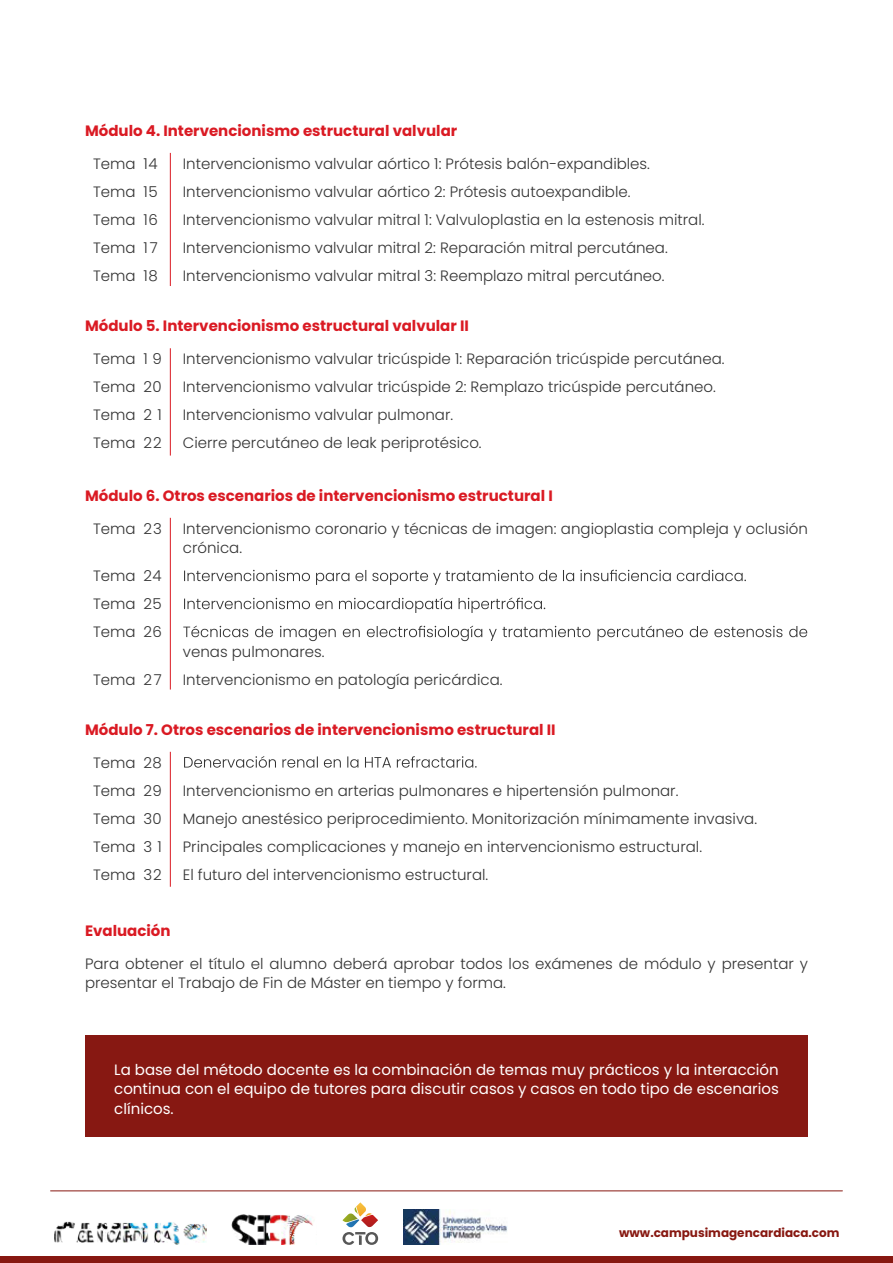
<style>
.page{position:relative;width:893px;height:1263px;background:#fff}
.page>*{position:absolute;margin:0;border:0;box-sizing:border-box;transform-origin:0 0}
.t1{font:300 15px/28px "Poppins";color:#333;text-align:justify}
.t2{font:700 15px "Poppins";color:#da1a23}
.t3{font:15px/19.5px "Poppins";color:#fff;text-align:justify}
.t4{font:700 12px "Poppins";color:#871811}
</style>
<div class="page">
<hr style="left:51px;top:1190px;width:791px;height:1px;background:#871811">
<div style="left:0;top:1257px;width:893px;height:6px;background:#871811"></div>
<img style="left:54px;top:1221px;width:152px;height:24px">
<img style="left:404px;top:1209px;width:104px;height:36px">
<svg style="left:342px;top:1202px;width:36px;height:43px"></svg>
<img style="left:232px;top:1215px;width:81px;height:30px">
<div style="left:85px;top:1035px;width:723px;height:102px;background:#871812"></div>
<hr style="left:170px;top:153px;width:1px;height:133px;background:#da1a23">
<hr style="left:170px;top:348px;width:1px;height:108px;background:#da1a23">
<svg style="left:184px;top:570px;width:562px;height:15px"></svg>
<svg style="left:184px;top:597px;width:361px;height:16px"></svg>
<svg style="left:183px;top:625px;width:624px;height:16px"></svg>
<hr style="left:170px;top:518px;width:1px;height:171px;background:#da1a23">
<svg style="left:184px;top:756px;width:293px;height:12px"></svg>
<hr style="left:170px;top:752px;width:1px;height:135px;background:#da1a23">
<p class="t2" style="left:85px;top:122px;width:374px">Módulo 4. Intervencionismo estructural valvular</p>
<p class="t1" style="left:183px;top:149px;width:523px;text-align:left">Intervencionismo valvular aórtico 1: Prótesis balón-expandibles.<br>Intervencionismo valvular aórtico 2: Prótesis autoexpandible.<br>Intervencionismo valvular mitral 1: Valvuloplastia en la estenosis mitral.<br>Intervencionismo valvular mitral 2: Reparación mitral percutánea.<br>Intervencionismo valvular mitral 3: Reemplazo mitral percutáneo.</p>
<p class="t1" style="left:144px;top:149px;width:16px">14<br>15<br>16<br>17<br>18</p>
<p class="t1" style="left:93px;top:149px;width:44px">Tema Tema Tema Tema Tema</p>
<p class="t2" style="left:85px;top:317px;width:385px">Módulo 5. Intervencionismo estructural valvular II</p>
<p class="t1" style="left:183px;top:345px;width:543px;text-align:left">Intervencionismo valvular tricúspide 1: Reparación tricúspide percutánea.<br>Intervencionismo valvular tricúspide 2: Remplazo tricúspide percutáneo.<br>Intervencionismo valvular pulmonar.<br>Cierre percutáneo de leak periprotésico.</p>
<p class="t1" style="left:144px;top:345px;width:20px">1 9<br>20<br>2 1<br>22</p>
<p class="t1" style="left:93px;top:345px;width:44px">Tema Tema Tema Tema</p>
<p class="t2" style="left:85px;top:487px;width:469px">Módulo 6. Otros escenarios de intervencionismo estructural I</p>
<p class="t1" style="left:183px;top:519px;width:627px;line-height:19.5px">Intervencionismo coronario y técnicas de imagen: angioplastia compleja y oclusión crónica.</p>
<p class="t1" style="left:144px;top:514px;width:20px">23</p>
<p class="t1" style="left:144px;top:562px;width:20px">24<br>25<br>26</p>
<p class="t1" style="left:144px;top:665px;width:20px">27</p>
<p class="t1" style="left:93px;top:514px;width:44px">Tema</p>
<p class="t1" style="left:93px;top:562px;width:44px">Tema Tema Tema</p>
<p class="t1" style="left:93px;top:665px;width:44px">Tema</p>
<p class="t1" style="left:183px;top:637px;width:321px">venas pulmonares.<br>Intervencionismo en patología pericárdica.</p>
<p class="t2" style="left:85px;top:720px;width:472px">Módulo 7. Otros escenarios de intervencionismo estructural II</p>
<p class="t1" style="left:93px;top:748px;width:44px">Tema Tema Tema Tema Tema</p>
<p class="t1" style="left:144px;top:748px;width:20px">28<br>29<br>30<br>3 1<br>32</p>
<p class="t1" style="left:183px;top:776px;width:576px;text-align:left">Intervencionismo en arterias pulmonares e hipertensión pulmonar.<br>Manejo anestésico periprocedimiento. Monitorización mínimamente invasiva.<br>Principales complicaciones y manejo en intervencionismo estructural.<br>El futuro del intervencionismo estructural.</p>
<p class="t2" style="left:85px;top:921px;width:87px">Evaluación</p>
<p class="t1" style="left:85px;top:954px;width:724px;line-height:19.5px">Para obtener el título el alumno deberá aprobar todos los exámenes de módulo y presentar y presentar el Trabajo de Fin de Máster en tiempo y forma.</p>
<p class="t3" style="left:114px;top:1059px;width:666px">La base del método docente es la combinación de temas muy prácticos y la interacción continua con el equipo de tutores para discutir casos y casos en todo tipo de escenarios clínicos.</p>
<p class="t4" style="left:619px;top:1226px;width:222px">www.campusimagencardiaca.com</p>
</div>
